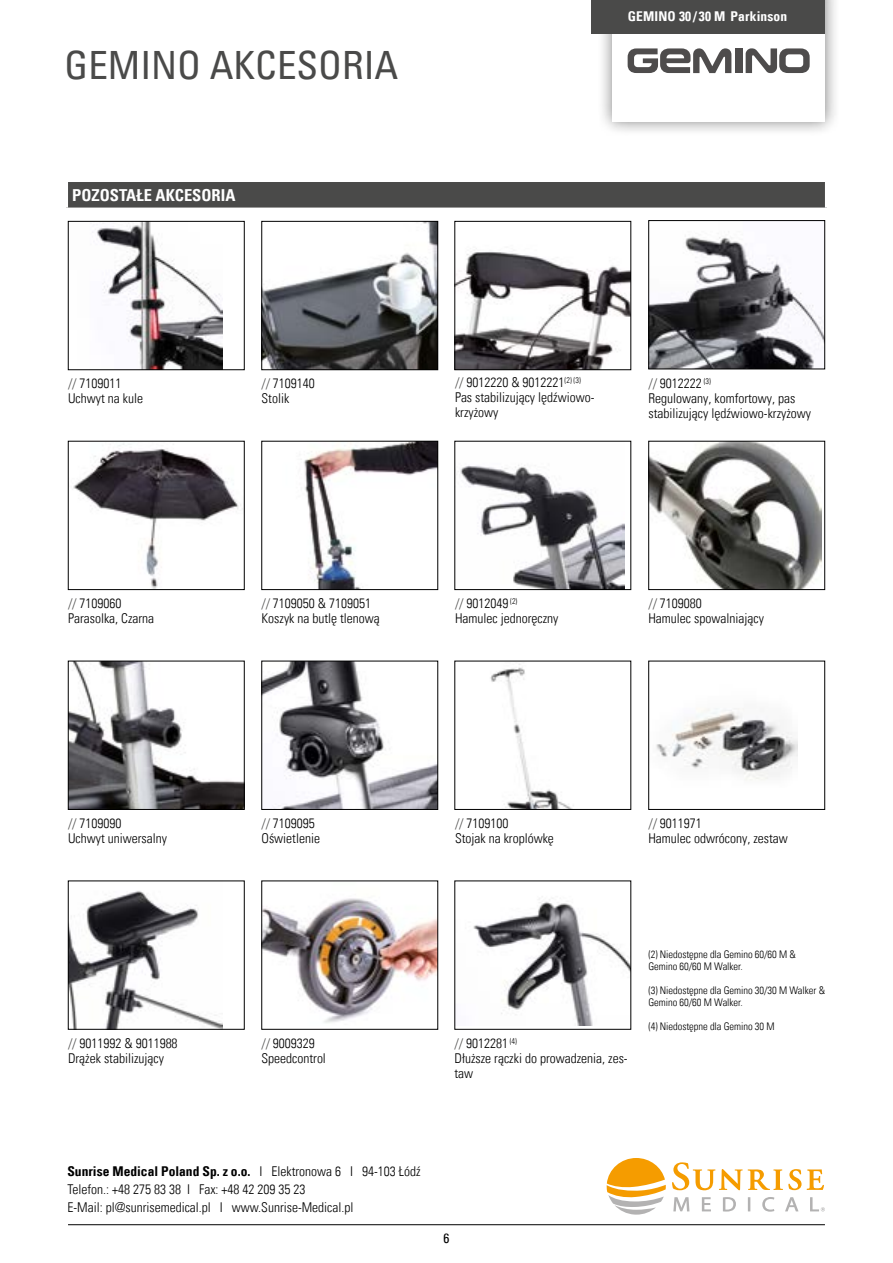
<style>
.page{position:relative;width:893px;height:1263px;background:#fff}
.page>*{position:absolute;margin:0;border:0;box-sizing:border-box;transform-origin:0 0}
.t1{font:condensed 39px "Univers Com 57";color:#4a4a49}
.t2{font:16.5px "Univers Com 67 Bold Cond";color:#fff}
.t3{font:13.5px/15px "Univers Com 47 Light Cond";color:#000}
.t4{font:13.5px "Univers Com 67 Bold Cond";color:#000}
.t5{font:13.5px "Univers Com 67 Bold Cond";letter-spacing:.01em;color:#fff}
.t6{font:condensed 13.5px "Univers Com 57";color:#000}
.t7{font:10.5px/12px "Univers Com 47 Light Cond";letter-spacing:-.005em;color:#000}
.s1{color:#4a4a49}
.s2{font-family:"Univers Com 47 Light Cond"}
</style>
<div class="page">
<div style="left:596px;top:0;width:245px;height:138px;background:#000;opacity:.5"></div>
<div style="left:612px;top:0;width:213px;height:121px;background:#fff"></div>
<div style="left:735px;top:48px;width:7px;height:25px;background:#4e4c4c"></div>
<svg style="left:746px;top:48px;width:64px;height:25px"></svg>
<svg style="left:628px;top:48px;width:103px;height:25px"></svg>
<div style="left:66px;top:180px;width:761px;height:29px;background:#4a4a49"></div>
<hr style="left:65px;top:179px;width:763px;height:3px;background:#fff">
<hr style="left:65px;top:182px;width:3px;height:26px;background:#fff">
<hr style="left:825px;top:182px;width:3px;height:26px;background:#fff">
<hr style="left:65px;top:208px;width:763px;height:3px;background:#fff">
<img style="left:73px;top:443px;width:166px;height:145px">
<img style="left:304px;top:443px;width:132px;height:145px">
<div style="left:261px;top:441px;width:177px;height:149px;border:1px solid #000"></div>
<img style="left:457px;top:252px;width:172px;height:116px">
<div style="left:455px;top:221px;width:176px;height:149px;border:1px solid #000"></div>
<img style="left:650px;top:443px;width:172px;height:145px">
<div style="left:648px;top:441px;width:177px;height:149px;border:1px solid #000"></div>
<img style="left:460px;top:465px;width:164px;height:123px">
<div style="left:455px;top:441px;width:176px;height:149px;border:1px solid #000"></div>
<img style="left:70px;top:663px;width:172px;height:145px">
<div style="left:68px;top:661px;width:176px;height:149px;border:1px solid #000"></div>
<img style="left:656px;top:708px;width:142px;height:72px">
<div style="left:648px;top:661px;width:177px;height:149px;border:1px solid #000"></div>
<img style="left:263px;top:223px;width:173px;height:145px">
<div style="left:261px;top:221px;width:177px;height:149px;border:1px solid #000"></div>
<img style="left:263px;top:663px;width:173px;height:145px">
<div style="left:261px;top:661px;width:177px;height:149px;border:1px solid #000"></div>
<img style="left:70px;top:891px;width:152px;height:136px">
<img style="left:263px;top:898px;width:173px;height:125px">
<img style="left:473px;top:898px;width:156px;height:128px">
<img style="left:92px;top:223px;width:130px;height:145px">
<div style="left:68px;top:221px;width:176px;height:149px;border:1px solid #000"></div>
<img style="left:650px;top:231px;width:173px;height:136px">
<div style="left:648px;top:220px;width:177px;height:149px;border:1px solid #000"></div>
<img style="left:490px;top:664px;width:84px;height:144px">
<svg style="left:607px;top:1158px;width:59px;height:56px"></svg>
<svg style="left:672px;top:1162px;width:129px;height:28px"></svg>
<svg style="left:807px;top:1169px;width:17px;height:21px"></svg>
<svg style="left:673px;top:1197px;width:16px;height:14px"></svg>
<svg style="left:702px;top:1197px;width:9px;height:14px"></svg>
<svg style="left:723px;top:1197px;width:13px;height:14px"></svg>
<svg style="left:748px;top:1197px;width:2px;height:14px"></svg>
<svg style="left:762px;top:1197px;width:12px;height:15px"></svg>
<svg style="left:785px;top:1197px;width:13px;height:14px"></svg>
<svg style="left:810px;top:1197px;width:15px;height:14px"></svg>
<div style="left:591px;top:0;width:233px;height:34px;background:#4a4a49"></div>
<hr style="left:68px;top:1224px;width:757px;height:1px;background:#000">
<h1 class="t1" style="left:65px;top:41px;width:335px">GEMINO AKCESORIA</h1>
<p class="t2" style="left:72px;top:185px;width:165px">POZOSTAŁE AKCESORIA</p>
<p class="t5" style="left:628px;top:8px;width:161px">GEMINO 30 / 30 M Parkinson</p>
<p class="t3" style="left:68px;top:376px;width:76px"><span class="s1">//</span> 7109011<br>Uchwyt na kule</p>
<p class="t3" style="left:261px;top:376px;width:55px"><span class="s1">//</span> 7109140<br>Stolik</p>
<p class="t3" style="left:455px;top:375px;width:141px"><span class="s1">//</span> 9012220 &amp; 9012221<sup>(2)</sup> <sup>(3)<br></sup>Pas stabilizujący lędźwiowo&shy;krzyżowy</p>
<p class="t3" style="left:648px;top:376px;width:164px"><span class="s1">//</span> 9012222 <sup>(3)<br></sup>Regulowany, komfortowy, pas stabilizujący lędźwiowo-krzyżowy</p>
<p class="t3" style="left:68px;top:596px;width:88px"><span class="s1">//</span> 7109060<br>Parasolka, Czarna</p>
<p class="t3" style="left:261px;top:596px;width:120px"><span class="s1">//</span> 7109050 &amp; 7109051<br>Koszyk na butlę tlenową</p>
<p class="t3" style="left:455px;top:596px;width:105px"><span class="s1">//</span> 9012049 <sup>(2)<br></sup>Hamulec jednoręczny</p>
<p class="t3" style="left:648px;top:596px;width:117px"><span class="s1">//</span> 7109080<br>Hamulec spowalniający</p>
<p class="t3" style="left:261px;top:816px;width:60px"><span class="s1">//</span> 7109095<br>Oświetlenie</p>
<p class="t3" style="left:68px;top:816px;width:100px"><span class="s1">//</span> 7109090<br>Uchwyt uniwersalny</p>
<p class="t3" style="left:648px;top:816px;width:141px"><span class="s1">//</span> 9011971<br>Hamulec odwrócony, zestaw</p>
<p class="t3" style="left:455px;top:816px;width:100px"><span class="s1">//</span> 7109100<br>Stojak na kroplówkę</p>
<p class="t3" style="left:68px;top:1035px;width:111px"><span class="s1">//</span> 9011992 &amp; 9011988<br>Drążek stabilizujący</p>
<p class="t3" style="left:262px;top:1035px;width:66px"><span class="s1">//</span> 9009329<br>Speedcontrol</p>
<p class="t3" style="left:455px;top:1035px;width:175px"><span class="s1">//</span> 9012281 <sup>(4)<br></sup>Dłuższe rączki do prowadzenia, zes&shy;taw</p>
<p class="t7" style="left:648px;top:948px;width:149px">(2) Niedostępne dla Gemino 60/60 M &amp;<br>Gemino 60/60 M Walker.</p>
<p class="t7" style="left:648px;top:984px;width:178px">(3) Niedostępne dla Gemino 30/30 M Walker &amp;<br>Gemino 60/60 M Walker.</p>
<p class="t7" style="left:648px;top:1020px;width:128px">(4) Niedostępne dla Gemino 30 M</p>
<p class="t4" style="left:67px;top:1162px;width:355px">Sunrise Medical Poland Sp. z o.o. <span class="s2">I Elektronowa 6 I 94-103 Łódź</span></p>
<p class="t3" style="left:67px;top:1180px;width:287px;line-height:18px">Telefon.: +48 275 83 38 I Fax: +48 42 209 35 23<br>E-Mail: pl@sunrisemedical.pl I www.Sunrise-Medical.pl</p>
<p class="t6" style="left:443px;top:1229px;width:7px">6</p>
</div>
